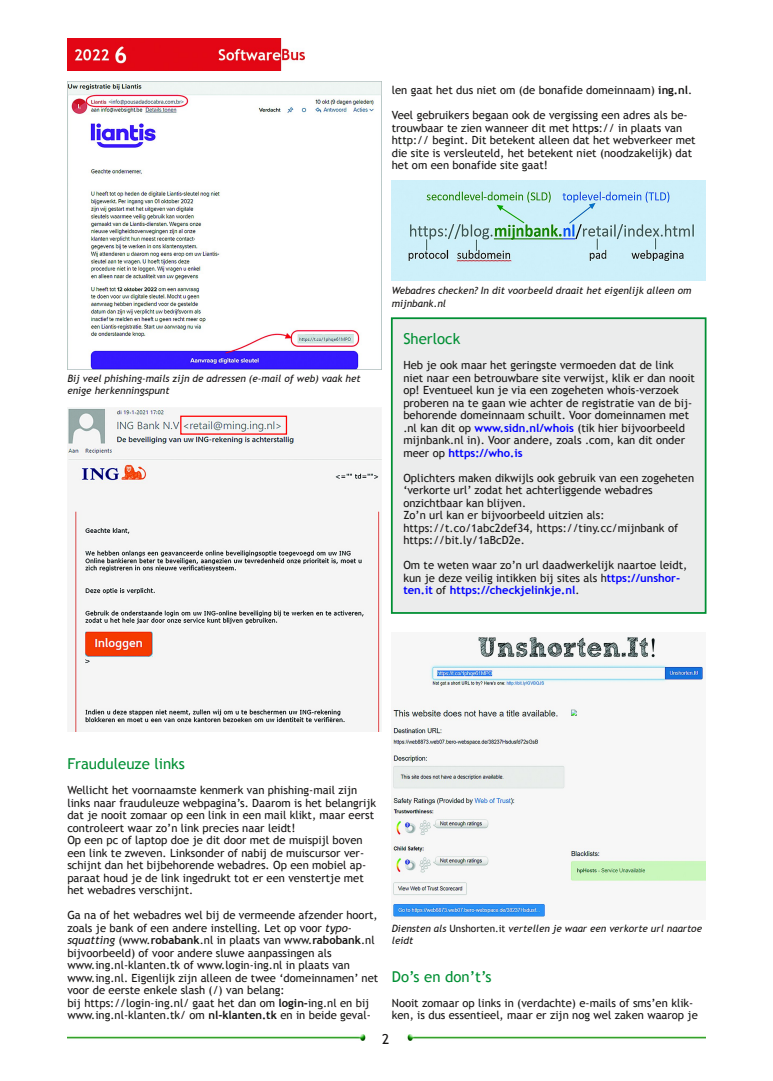
<style>
.page{position:relative;width:773px;height:1081px;background:#fff}
.page>*{position:absolute;margin:0;border:0;box-sizing:border-box;transform-origin:0 0}
.t1{font:15px "Trebuchet MS";color:#008f33}
.t2{font:13.75px "Trebuchet MS";color:#161413}
.t3{font:11.25px/12.5px "Trebuchet MS";color:#161413}
.t4{font:italic 10px/12.5px "Trebuchet MS";color:#161413}
.s1{font-weight:700}
.s2{font-weight:700;color:#00f}
.s3{font-style:italic}
.s4{font-style:normal}
</style>
<div class="page">
<img style="left:67px;top:39px;width:237px;height:32px">
<img style="left:67px;top:1035px;width:299px;height:5px">
<img style="left:407px;top:1035px;width:298px;height:5px">
<img style="left:67px;top:81px;width:314px;height:288px">
<img style="left:392px;top:180px;width:313px;height:101px">
<div style="left:392px;top:318px;width:313px;height:295px;background:#ebecec"></div>
<div style="left:391px;top:317px;width:315px;height:297px;border:2px solid #008f33"></div>
<img style="left:392px;top:636px;width:313px;height:283px">
<img style="left:67px;top:407px;width:314px;height:324px">
<div style="left:180px;top:416px;width:107px;height:19px;border:1px solid #f00"></div>
<p class="t3" style="left:392px;top:84px;width:302px">len gaat het dus niet om (de bonafide domeinnaam) <span class="s1">ing.nl</span>.</p>
<p class="t3" style="left:392px;top:109px;width:305px">Veel gebruikers begaan ook de vergissing een adres als be‐ trouwbaar te zien wanneer dit met http<span class="s1">s</span>:// in plaats van http:// begint. Dit betekent alleen dat het webverkeer met die site is versleuteld, het betekent niet (noodzakelijk) dat het om een bonafide site gaat!</p>
<p class="t4" style="left:67px;top:372px;width:295px">Bij veel phishing‐mails zijn de adressen (e‐mail of web) vaak het enige herkenningspunt</p>
<p class="t4" style="left:392px;top:284px;width:301px">Webadres checken? In dit voorbeeld draait het eigenlijk alleen om mijnbank.nl</p>
<h1 class="t1" style="left:403px;top:330px;width:58px">Sherlock</h1>
<p class="t3" style="left:403px;top:359px;width:293px">Heb je ook maar het geringste vermoeden dat de link niet naar een betrouwbare site verwijst, klik er dan nooit op! Eventueel kun je via een zogeheten whois‐verzoek proberen na te gaan wie achter de registratie van de bij‐ behorende domeinnaam schuilt. Voor domeinnamen met .nl kan dit op <span class="s2">www.sidn.nl/whois</span> (tik hier bijvoorbeeld mijnbank.nl in). Voor andere, zoals .com, kan dit onder meer op <span class="s2">https://who.is</span></p>
<p class="t3" style="left:403px;top:471px;width:292px">Oplichters maken dikwijls ook gebruik van een zogeheten ‘verkorte url’ zodat het achterliggende webadres onzichtbaar kan blijven.<br>Zo’n url kan er bijvoorbeeld uitzien als: https://t.co/1abc2def34, https://tiny.cc/mijnbank of https://bit.ly/1aBcD2e.</p>
<p class="t3" style="left:403px;top:559px;width:285px">Om te weten waar zo’n url daadwerkelijk naartoe leidt, kun je deze veilig intikken bij sites als h<span class="s2">ttps://unshor‐ ten.it</span> of <span class="s2">https://checkjelinkje.nl</span>.</p>
<h1 class="t1" style="left:67px;top:755px;width:119px">Frauduleuze links</h1>
<p class="t3" style="left:67px;top:784px;width:310px">Wellicht het voornaamste kenmerk van phishing‐mail zijn links naar frauduleuze webpagina’s. Daarom is het belangrijk dat je nooit zomaar op een link in een mail klikt, maar eerst controleert waar zo’n link precies naar leidt!<br>Op een pc of laptop doe je dit door met de muispijl boven een link te zweven. Linksonder of nabij de muiscursor ver‐ schijnt dan het bijbehorende webadres. Op een mobiel ap‐ paraat houd je de link ingedrukt tot er een venstertje met het webadres verschijnt.</p>
<p class="t3" style="left:67px;top:909px;width:312px">Ga na of het webadres wel bij de vermeende afzender hoort, zoals je bank of een andere instelling. Let op voor <span class="s3">typo‐ squatting</span> (www.<span class="s1">robabank</span>.nl in plaats van www.<span class="s1">rabobank</span>.nl bijvoorbeeld) of voor andere sluwe aanpassingen als www.ing.nl‐klanten.tk of www.login‐ing.nl in plaats van www.ing.nl. Eigenlijk zijn alleen de twee ‘domeinnamen’ net voor de eerste enkele slash (/) van belang:<br>bij https://login‐ing.nl/ gaat het dan om <span class="s1">login‐</span>ing.nl en bij www.ing.nl‐klanten.tk/ om <span class="s1">nl‐klanten.tk</span> en in beide geval‐</p>
<p class="t4" style="left:392px;top:922px;width:312px">Diensten als <span class="s4">Unshorten.it</span> vertellen je waar een verkorte url naartoe leidt</p>
<h1 class="t1" style="left:392px;top:968px;width:101px">Do’s en don’t’s</h1>
<p class="t3" style="left:392px;top:996px;width:307px">Nooit zomaar op links in (verdachte) e‐mails of sms’en klik‐ ken, is dus essentieel, maar er zijn nog wel zaken waarop je</p>
<p class="t2" style="left:382px;top:1031px;width:9px">2</p>
</div>
